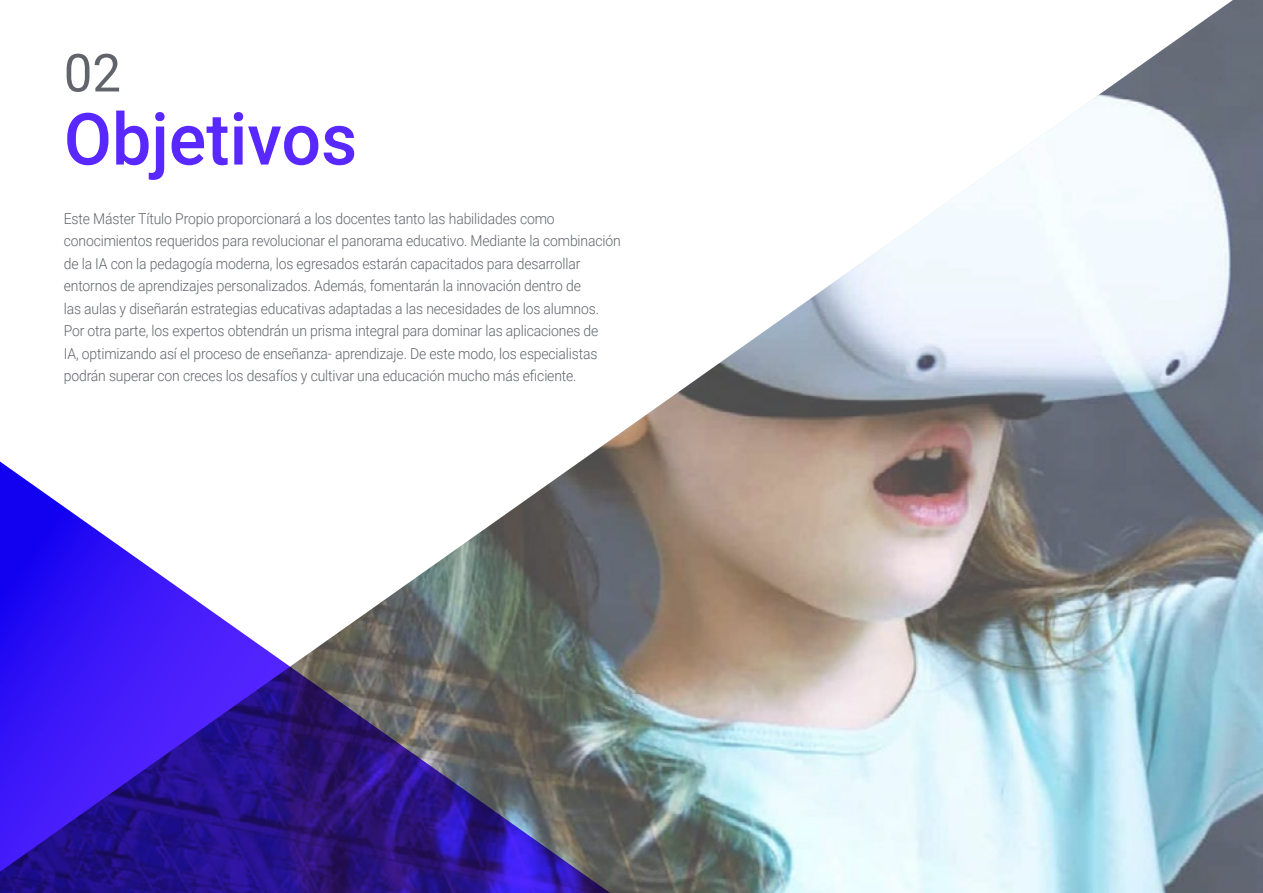
<style>
.page{position:relative;width:1263px;height:893px;background:#fff}
.page>*{position:absolute;margin:0;border:0;box-sizing:border-box;transform-origin:0 0}
.t1{font:500 72px "Roboto";color:#5927ff}
.t2{font:52.5px "Roboto";color:#61646a}
.t3{font:300 15px/22.5px "Roboto";letter-spacing:-.01em;color:#61646a;scale:.93 1}
</style>
<div class="page">
<img style="left:602px;top:0;width:661px;height:893px">
<svg style="left:0;top:446px;width:640px;height:447px"></svg>
<h2 class="t2" style="left:64px;top:36px;width:59px">02</h2>
<h1 class="t1" style="left:64px;top:89px;width:295px">Objetivos</h1>
<p class="t3" style="left:64px;top:207px;width:600px">Este Máster Título Propio proporcionará a los docentes tanto las habilidades como conocimientos requeridos para revolucionar el panorama educativo. Mediante la combinación de la IA con la pedagogía moderna, los egresados estarán capacitados para desarrollar entornos de aprendizajes personalizados. Además, fomentarán la innovación dentro de<br>las aulas y diseñarán estrategias educativas adaptadas a las necesidades de los alumnos.<br>Por otra parte, los expertos obtendrán un prisma integral para dominar las aplicaciones de<br>IA, optimizando así el proceso de enseñanza- aprendizaje. De este modo, los especialistas podrán superar con creces los desafíos y cultivar una educación mucho más eficiente.</p>
</div>
